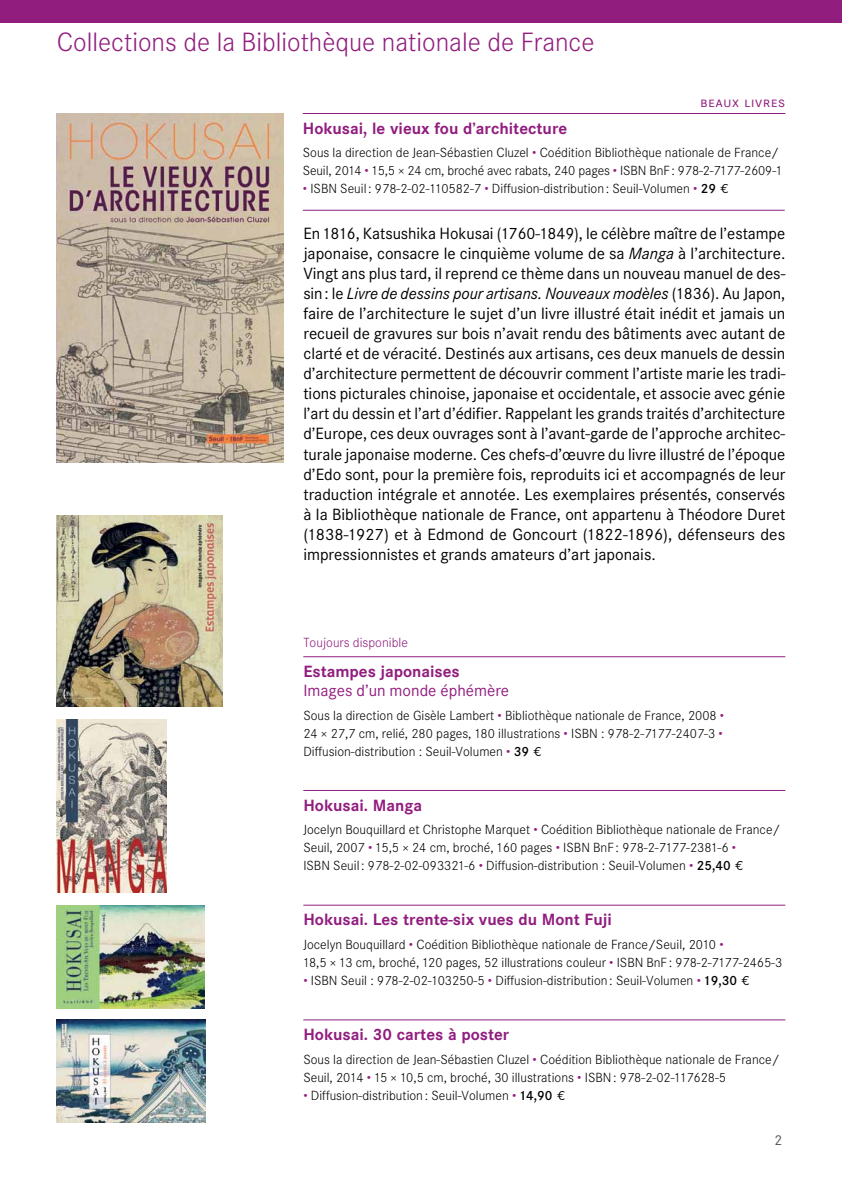
<style>
.page{position:relative;width:842px;height:1191px;background:#fff}
.page>*{position:absolute;margin:0;border:0;box-sizing:border-box;transform-origin:0 0}
.t1{font:300 26px "Corporate SBQ3";color:#911d7f}
.t2{font:16px/20px "Corporate SBQ3";color:#000;text-align:justify}
.t3{font:700 16px "Corporate SBQ3";color:#911d7f}
.t4{font:16px "Corporate SBQ3";color:#911d7f}
.t5{font:14px "Corporate Expert SBQ4";letter-spacing:.05em;color:#911d7f}
.t6{font:14px "Corporate SBQ3";color:#58595b}
.t7{font:300 13px/18px "Corporate SBQ3";color:#000}
.t8{font:300 13px "Corporate SBQ3";color:#911d7f}
.s1{color:#911d7f}
.s2{font-weight:500}
.s3{font-family:"BN Flogo";font-weight:400}
.s4{font-style:italic}
</style>
<div class="page">
<div style="left:0;top:0;width:842px;height:23px;background:#911d7f"></div>
<img style="left:57px;top:113px;width:226px;height:350px">
<hr style="left:303px;top:656px;width:482px;height:1px;background:#911d7f">
<hr style="left:303px;top:790px;width:482px;height:1px;background:#911d7f">
<hr style="left:303px;top:904px;width:482px;height:1px;background:#911d7f">
<hr style="left:303px;top:1019px;width:482px;height:1px;background:#911d7f">
<img style="left:57px;top:515px;width:165px;height:191px">
<img style="left:57px;top:905px;width:148px;height:103px">
<img style="left:57px;top:1019px;width:149px;height:104px">
<img style="left:57px;top:719px;width:109px;height:173px">
<hr style="left:303px;top:113px;width:482px;height:1px;background:#911d7f">
<hr style="left:303px;top:210px;width:482px;height:1px;background:#911d7f">
<h1 class="t1" style="left:57px;top:27px;width:539px">Collections de la Bibliothèque nationale de France</h1>
<p class="t5" style="left:701px;top:94px;width:86px">beaux livres</p>
<p class="t3" style="left:303px;top:118px;width:266px">Hokusai, le vieux fou d’architecture</p>
<p class="t7" style="left:303px;top:144px;width:481px">Sous la direction de Jean-Sébastien Cluzel <span class="s1">•</span> Coédition Bibliothèque nationale de France/<br>Seuil, 2014 <span class="s1">•</span> 15,5 × 24 cm, broché avec rabats, 240 pages <span class="s1">•</span> ISBN BnF: 978-2-7177-2609-1</p>
<p class="t7" style="left:303px;top:180px;width:428px"><span class="s1">•</span> ISBN Seuil: 978-2-02-110582-7 <span class="s1">•</span> Diffusion-distribution: Seuil-Volumen <span class="s1">•</span> <span class="s2">29</span> <span class="s3">g</span></p>
<p class="t2" style="left:303px;top:224px;width:484px">En 1816, Katsushika Hokusai (1760-1849), le célèbre maître de l’estampe japonaise, consacre le cinquième volume de sa <span class="s4">Manga</span> à l’architecture.<br>Vingt ans plus tard, il reprend ce thème dans un nouveau manuel de des&shy;sin: le <span class="s4">Livre de dessins pour artisans. Nouveaux modèles</span> (1836). Au Japon, faire de l’architecture le sujet d’un livre illustré était inédit et jamais un recueil de gravures sur bois n’avait rendu des bâtiments avec autant de clarté et de véracité. Destinés aux artisans, ces deux manuels de dessin d’architecture permettent de découvrir comment l’artiste marie les tradi&shy;tions picturales chinoise, japonaise et occidentale, et associe avec génie l’art du dessin et l’art d’édifier. Rappelant les grands traités d’architecture d’Europe, ces deux ouvrages sont à l’avant-garde de l’approche architec&shy;turale japonaise moderne. Ces chefs-d’œuvre du livre illustré de l’époque d’Edo sont, pour la première fois, reproduits ici et accompagnés de leur traduction intégrale et annotée. Les exemplaires présentés, conservés à la Bibliothèque nationale de France, ont appartenu à Théodore Duret (1838-1927) et à Edmond de Goncourt (1822-1896), défenseurs des impressionnistes et grands amateurs d’art japonais.</p>
<p class="t8" style="left:303px;top:634px;width:106px">Toujours disponible</p>
<p class="t3" style="left:303px;top:661px;width:158px">Estampes japonaises</p>
<p class="t4" style="left:303px;top:681px;width:207px">Images d’un monde éphémère</p>
<p class="t7" style="left:303px;top:706px;width:422px;text-align:justify">Sous la direction de Gisèle Lambert <span class="s1">•</span> Bibliothèque nationale de France, 2008 <span class="s1">• </span>24 × 27,7 cm, relié, 280 pages, 180 illustrations <span class="s1">•</span> ISBN : 978-2-7177-2407-3 <span class="s1">• </span>Diffusion-distribution : Seuil-Volumen <span class="s1">•</span> <span class="s2">39</span> <span class="s3">g</span></p>
<p class="t3" style="left:303px;top:795px;width:120px">Hokusai. Manga</p>
<p class="t7" style="left:303px;top:821px;width:479px">Jocelyn Bouquillard et Christophe Marquet <span class="s1">•</span> Coédition Bibliothèque nationale de France/<br>Seuil, 2007 <span class="s1">•</span> 15,5 × 24 cm, broché, 160 pages <span class="s1">•</span> ISBN BnF: 978-2-7177-2381-6 <span class="s1">•<br></span>ISBN Seuil: 978-2-02-093321-6 <span class="s1">•</span> Diffusion-distribution : Seuil-Volumen <span class="s1">•</span> <span class="s2">25,40</span> <span class="s3">g</span></p>
<p class="t3" style="left:303px;top:910px;width:310px">Hokusai. Les trente-six vues du Mont Fuji</p>
<p class="t7" style="left:303px;top:935px;width:480px">Jocelyn Bouquillard <span class="s1">•</span> Coédition Bibliothèque nationale de France/Seuil, 2010 <span class="s1">•<br></span>18,5 × 13 cm, broché, 120 pages, 52 illustrations couleur <span class="s1">•</span> ISBN BnF: 978-2-7177-2465-3</p>
<p class="t7" style="left:303px;top:971px;width:448px"><span class="s1">•</span> ISBN Seuil : 978-2-02-103250-5 <span class="s1">•</span> Diffusion-distribution: Seuil-Volumen <span class="s1">•</span> <span class="s2">19,30</span> <span class="s3">g</span></p>
<p class="t3" style="left:303px;top:1024px;width:207px">Hokusai. 30 cartes à poster</p>
<p class="t7" style="left:303px;top:1050px;width:478px">Sous la direction de Jean-Sébastien Cluzel <span class="s1">•</span> Coédition Bibliothèque nationale de France/<br>Seuil, 2014 <span class="s1">•</span> 15 × 10,5 cm, broché, 30 illustrations <span class="s1">•</span> ISBN: 978-2-02-117628-5</p>
<p class="t7" style="left:303px;top:1086px;width:264px"><span class="s1">•</span> Diffusion-distribution: Seuil-Volumen <span class="s1">•</span> <span class="s2">14,90</span> <span class="s3">g</span></p>
<p class="t6" style="left:774px;top:1131px;width:9px">2</p>
</div>
